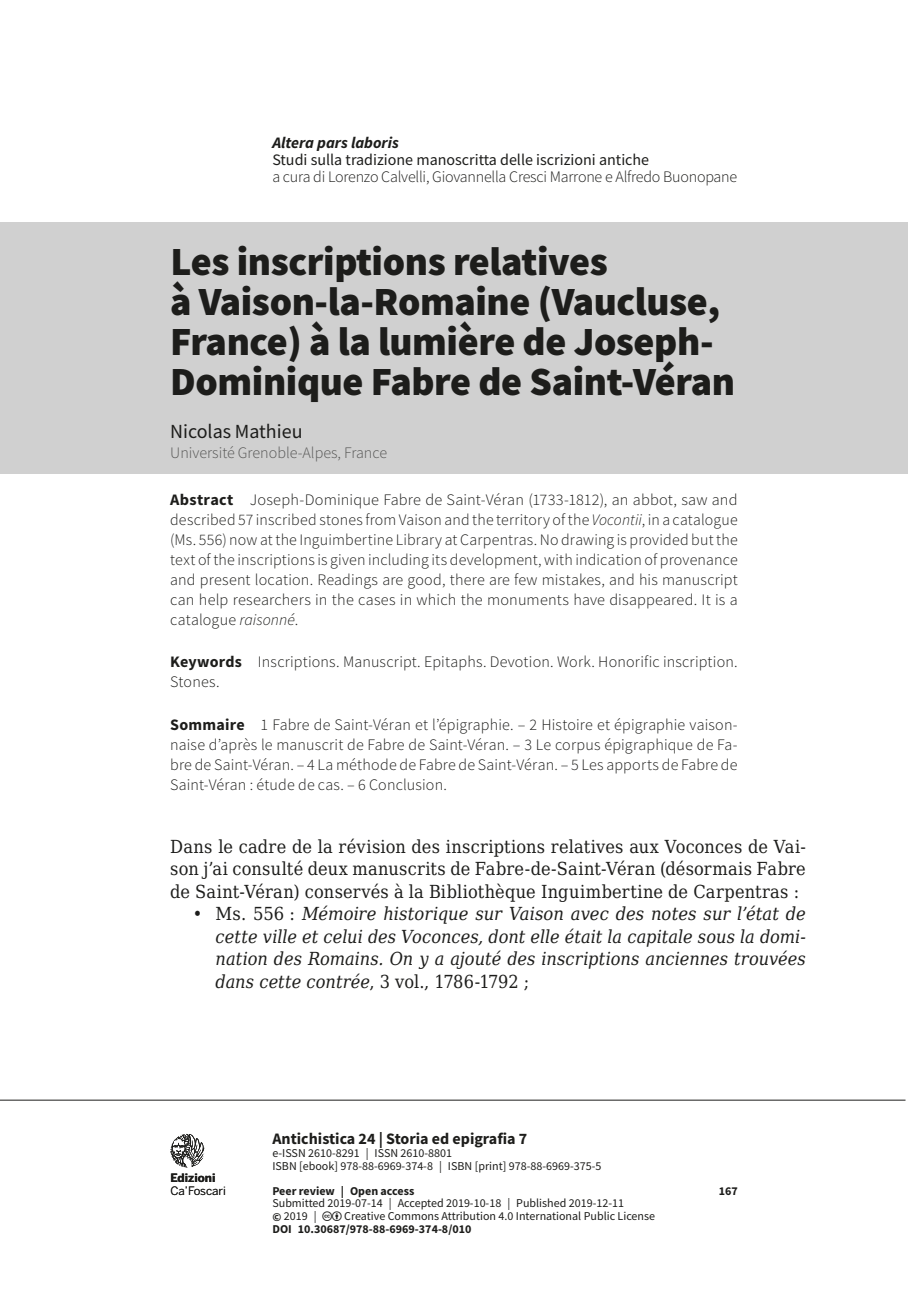
<style>
.page{position:relative;width:908px;height:1304px;background:#fff}
.page>*{position:absolute;margin:0;border:0;box-sizing:border-box;transform-origin:0 0}
.t1{font:900 40px/40px "Source Sans Pro";letter-spacing:-.01em;color:#1d1d1b}
.t2{font:20px "Source Sans Pro";color:#1d1d1b}
.t3{font:italic 18px/22.4px "DejaVu Serif Condensed";color:#1d1d1b;text-align:justify}
.t4{font:18px/22.4px "DejaVu Serif Condensed";letter-spacing:.015em;color:#1d1d1b;text-align:justify}
.t5{font:300 16px/20px "Source Sans Pro";letter-spacing:.01em;color:#1d1d1b;text-align:justify}
.t6{font:300 16px "Source Sans Pro";letter-spacing:-.015em;color:#1d1d1b}
.t7{font:16px "Source Sans Pro";color:#1d1d1b}
.t8{font:700 16px "Source Sans Pro";color:#1d1d1b}
.t9{font:300 16px "Source Sans Pro";color:#575756}
.t10{font:italic 700 16px "Source Sans Pro";color:#1d1d1b}
.t11{font:12px/12.4px "Source Sans Pro";color:#1d1d1b}
.t12{font:700 12px "Source Sans Pro";color:#1d1d1b}
.t13{font:11.6px "Benton Sans";letter-spacing:-.01em;color:#1d1d1b}
.t14{font:700 11.6px "Benton Sans";color:#1d1d1b}
.s1{font-weight:700}
.s2{font-style:italic}
.s3{font-style:normal}
</style>
<div class="page">
<hr style="left:0;top:1100px;width:905px;height:1px;background:#1d1d1b">
<svg style="left:170px;top:1134px;width:34px;height:33px"></svg>
<div style="left:0;top:223px;width:907px;height:251px;background:#d0d0d0"></div>
<p class="t10" style="left:272px;top:132px;width:128px">Altera pars laboris</p>
<p class="t7" style="left:272px;top:150px;width:378px">Studi sulla tradizione manoscritta delle iscrizioni antiche</p>
<p class="t6" style="left:272px;top:167px;width:466px">a cura di Lorenzo Calvelli, Giovannella Cresci Marrone e Alfredo Buonopane</p>
<h1 class="t1" style="left:170px;top:241px;width:566px">Les inscriptions relatives<br>à Vaison-la-Romaine (Vaucluse,<br>France) à la lumière de Joseph-<br>Dominique Fabre de Saint-Véran</h1>
<p class="t2" style="left:170px;top:419px;width:134px">Nicolas Mathieu</p>
<p class="t9" style="left:170px;top:443px;width:218px">Université Grenoble-Alpes, France</p>
<p class="t5" style="left:170px;top:489px;width:568px"><span class="s1">Abstract</span> Joseph-Dominique Fabre de Saint-Véran (1733-1812), an abbot, saw and described 57 inscribed stones from Vaison and the territory of the <span class="s2">Vocontii</span>, in a catalogue (Ms. 556) now at the Inguimbertine Library at Carpentras. No drawing is provided but the text of the inscriptions is given including its development, with indication of provenance and present location. Readings are good, there are few mistakes, and his manuscript can help researchers in the cases in which the monuments have disappeared. It is a catalogue <span class="s2">raisonné</span>.</p>
<p class="t5" style="left:170px;top:652px;width:568px"><span class="s1">Keywords</span> Inscriptions. Manuscript. Epitaphs. Devotion. Work. Honorific inscription.<br>Stones.</p>
<p class="t5" style="left:170px;top:715px;width:568px"><span class="s1">Sommaire</span> 1 Fabre de Saint-Véran et l’épigraphie. – 2 Histoire et épigraphie vaison&shy;naise d’après le manuscrit de Fabre de Saint-Véran. – 3 Le corpus épigraphique de Fa&shy;bre de Saint-Véran. – 4 La méthode de Fabre de Saint-Véran. – 5 Les apports de Fabre de Saint-Véran : étude de cas. – 6 Conclusion.</p>
<p class="t4" style="left:170px;top:835px;width:636px">Dans le cadre de la révision des inscriptions relatives aux Voconces de Vai&shy;son j’ai consulté deux manuscrits de Fabre-de-Saint-Véran (désormais Fabre de Saint-Véran) conservés à la Bibliothèque Inguimbertine de Carpentras :</p>
<p class="t3" style="left:215px;top:902px;width:591px;text-indent:-23px"><span class="s3">• Ms. 556 :</span> Mémoire historique sur Vaison avec des notes sur l’état de cette ville et celui des Voconces, dont elle était la capitale sous la domi&shy;nation des Romains. On y a ajouté des inscriptions anciennes trouvées dans cette contrée<span class="s3">, 3 vol., 1786-1792 ;</span></p>
<p class="t14" style="left:170px;top:1171px;width:47px">Edizioni</p>
<p class="t13" style="left:170px;top:1183px;width:57px">Ca’Foscari</p>
<p class="t8" style="left:272px;top:1128px;width:256px">Antichistica 24 | Storia ed epigrafia 7</p>
<p class="t11" style="left:272px;top:1147px;width:330px">e-ISSN 2610-8291 | ISSN 2610-8801<br>ISBN [ebook] 978-88-6969-374-8 | ISBN [print] 978-88-6969-375-5</p>
<p class="t12" style="left:272px;top:1182px;width:143px">Peer review | Open access</p>
<p class="t12" style="left:718px;top:1182px;width:21px">167</p>
<p class="t11" style="left:272px;top:1196px;width:353px;line-height:13px">Submitted 2019-07-14 | Accepted 2019-10-18 | Published 2019-12-11 <span class="s1">©</span> 2019 |</p>
<p class="t11" style="left:344px;top:1210px;width:312px">Creative Commons Attribution 4.0 International Public License</p>
<p class="t12" style="left:272px;top:1220px;width:200px">DOI 10.30687/978-88-6969-374-8/010</p>
</div>
